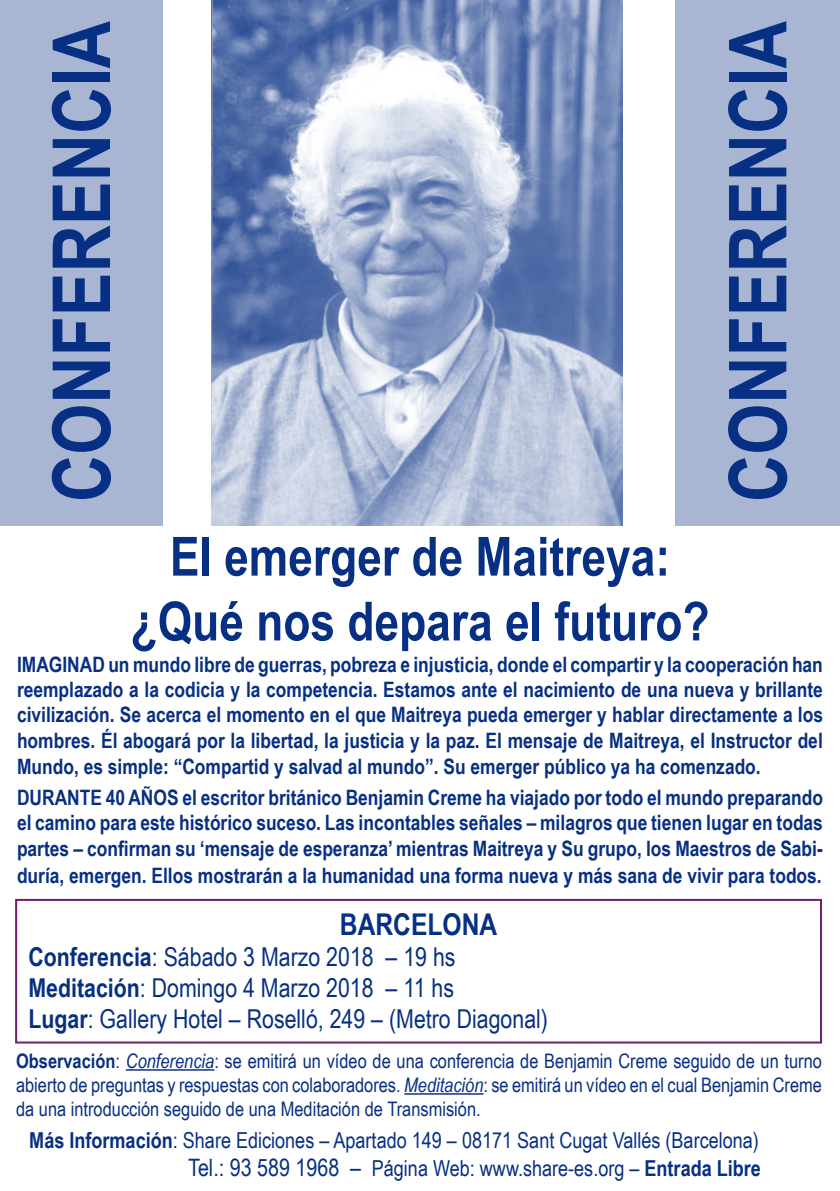
<style>
.page{position:relative;width:840px;height:1191px;background:#fff}
.page>*{position:absolute;margin:0;border:0;box-sizing:border-box;transform-origin:0 0}
.t1{font:700 80px "Arial Narrow";color:#072f83}
.t2{font:700 54px/64.8px "Arial Narrow";color:#072f83;text-align:center}
.t3{font:700 30px "Arial Narrow";color:#072f83}
.t4{font:26px/31.2px "Arial Narrow";color:#072f83}
.t5{font:22px/28.8px "Arial Narrow";color:#072f83;text-align:right}
.t6{font:700 21.2px/25.6px "Arial Narrow";color:#072f83;text-align:justify}
.t7{font:20px/24px "Arial Narrow";color:#072f83;text-align:justify}
.s1{font-weight:700}
.s2{font-style:italic}
.s3{font-size:24px}
</style>
<div class="page">
<div style="left:0;top:0;width:163px;height:525px;background:#a8b6d4"></div>
<div style="left:15px;top:899px;width:806px;height:144px;border:2px solid #721e68"></div>
<div style="left:675px;top:0;width:164px;height:525px;background:#a8b6d4"></div>
<img style="left:212px;top:0;width:410px;height:526px">
<hr style="left:126px;top:1069px;width:88px;height:1px;background:#072f83">
<hr style="left:404px;top:1093px;width:79px;height:1px;background:#072f83">
<h1 class="t1" style="left:21px;top:502px;width:483px;rotate:-90deg">CONFERENCIA</h1>
<h1 class="t1" style="left:697px;top:502px;width:483px;rotate:-90deg">CONFERENCIA</h1>
<h2 class="t2" style="left:130px;top:521px;width:580px">El emerger de Maitreya: ¿Qué nos depara el futuro?</h2>
<p class="t6" style="left:17px;top:650px;width:807px">IMAGINAD un mundo libre de guerras, pobreza e injusticia, donde el compartir y la cooperación han reemplazado a la codicia y la competencia. Estamos ante el nacimiento de una nueva y brillante civilización. Se acerca el momento en el que Maitreya pueda emerger y hablar directamente a los hombres. Él abogará por la libertad, la justicia y la paz. El mensaje de Maitreya, el Instructor del Mundo, es simple: “Compartid y salvad al mundo”. Su emerger público ya ha comenzado.</p>
<p class="t6" style="left:17px;top:783px;width:807px">DURANTE 40 AÑOS el escritor británico Benjamin Creme ha viajado por todo el mundo preparando el camino para este histórico suceso. Las incontables señales – milagros que tienen lugar en todas partes – confirman su ‘mensaje de esperanza’ mientras Maitreya y Su grupo, los Maestros de Sabi-</p>
<p class="t6" style="left:17px;top:862px;width:805px">duría, emergen. Ellos mostrarán a la humanidad una forma nueva y más sana de vivir para todos.</p>
<h3 class="t3" style="left:340px;top:901px;width:159px">BARCELONA</h3>
<p class="t4" style="left:28px;top:940px;width:520px"><span class="s1">Conferencia</span>: Sábado 3 Marzo 2018 – 19 hs<br><span class="s1">Meditación</span>: Domingo 4 Marzo 2018 – 11 hs<br><span class="s1">Lugar</span>: Gallery Hotel – Roselló, 249 – (Metro Diagonal)</p>
<p class="t7" style="left:16px;top:1048px;width:807px"><span class="s1">Observación</span>: <span class="s2">Conferencia</span>: se emitirá un vídeo de una conferencia de Benjamin Creme seguido de un turno abierto de preguntas y respuestas con colaboradores. <span class="s2">Meditación</span>: se emitirá un vídeo en el cual Benjamin Creme da una introducción seguido de una Meditación de Transmisión.</p>
<p class="t5" style="left:29px;top:1124px;width:732px"><span class="s1">Más Información</span>: Share Ediciones – Apartado 149 – 08171 Sant Cugat Vallés (Barcelona)<br><span class="s3">Tel.: 93 589 1968 –</span> Página Web: www.share-es.org – <span class="s1">Entrada Libre</span></p>
</div>
